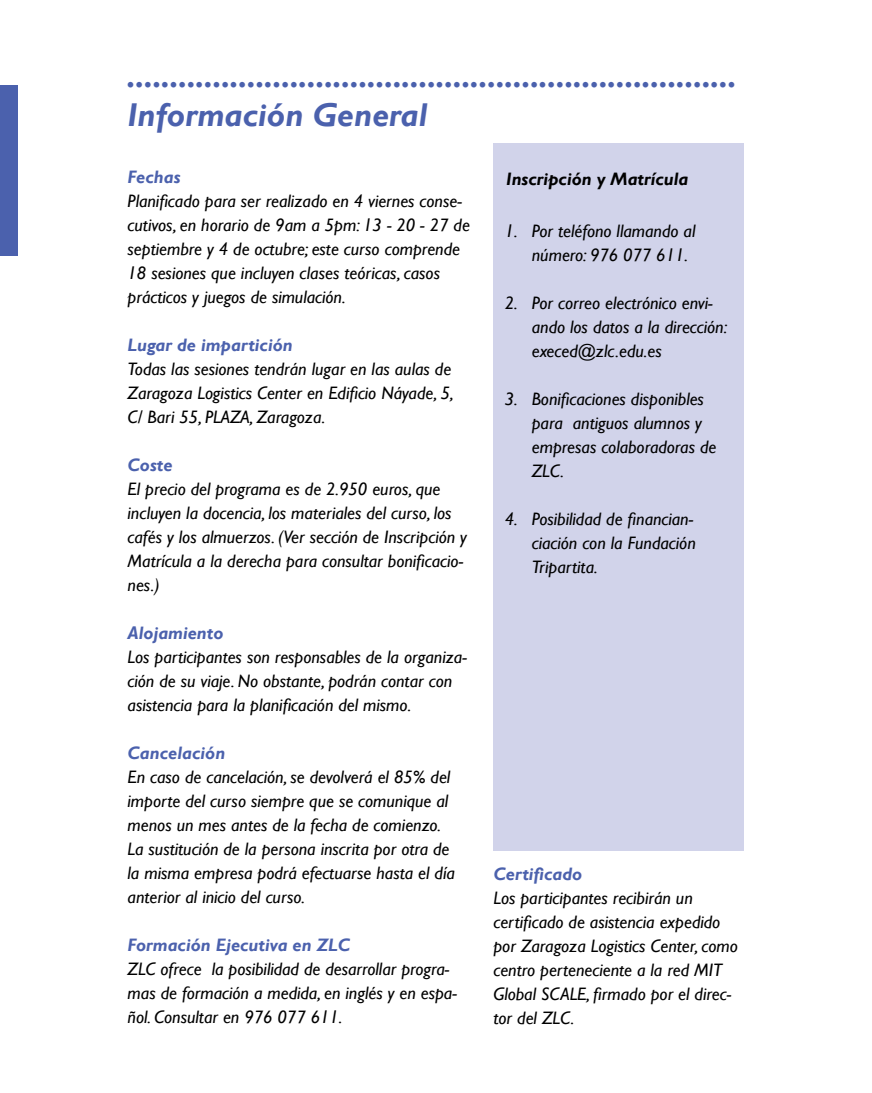
<style>
.page{position:relative;width:872px;height:1093px;background:#fff}
.page>*{position:absolute;margin:0;border:0;box-sizing:border-box;transform-origin:0 0}
.t1{font:italic 700 33px/39.6px "Gill Sans";color:#4b61ad}
.t2{font:italic 18px/24px "Gill Sans";color:#000}
.t3{font:italic 700 18px "Gill Sans";color:#4b61ad}
.t4{font:italic 700 18px "Gill Sans";color:#000}
.s1{font-weight:700;color:#4b61ad}
</style>
<div class="page">
<div style="left:0;top:85px;width:17px;height:170px;background:#4b61ad"></div>
<div style="left:493px;top:143px;width:251px;height:707px;background:#d1d3ea"></div>
<p class="t1" style="left:128px;top:57px;width:611px">.......................................................................<br>Información General</p>
<p class="t2" style="left:128px;top:165px;width:344px"><span class="s1">Fechas<br></span>Planificado para ser realizado en 4 viernes conse&shy;cutivos, en horario de 9am a 5pm: 13 - 20 - 27 de septiembre y 4 de octubre; este curso comprende 18 sesiones que incluyen clases teóricas, casos prácticos y juegos de simulación.</p>
<p class="t3" style="left:128px;top:334px;width:167px">Lugar de impartición</p>
<p class="t2" style="left:128px;top:357px;width:327px">Todas las sesiones tendrán lugar en las aulas de<br>Zaragoza Logistics Center en Edificio Náyade, 5,<br>C/ Bari 55, PLAZA, Zaragoza.</p>
<p class="t3" style="left:128px;top:454px;width:47px">Coste</p>
<p class="t2" style="left:128px;top:477px;width:341px">El precio del programa es de 2.950 euros, que incluyen la docencia, los materiales del curso, los cafés y los almuerzos. (Ver sección de Inscripción y Matrícula a la derecha para consultar bonificacio&shy;nes.)</p>
<p class="t3" style="left:128px;top:622px;width:97px">Alojamiento</p>
<p class="t2" style="left:128px;top:645px;width:341px">Los participantes son responsables de la organiza&shy;ción de su viaje. No obstante, podrán contar con asistencia para la planificación del mismo.</p>
<p class="t3" style="left:128px;top:742px;width:99px">Cancelación</p>
<p class="t2" style="left:128px;top:765px;width:329px">En caso de cancelación, se devolverá el 85% del importe del curso siempre que se comunique al menos un mes antes de la fecha de comienzo.<br>La sustitución de la persona inscrita por otra de la misma empresa podrá efectuarse hasta el día anterior al inicio del curso.</p>
<p class="t3" style="left:128px;top:934px;width:224px">Formación Ejecutiva en ZLC</p>
<p class="t2" style="left:128px;top:957px;width:331px">ZLC ofrece la posibilidad de desarrollar progra&shy;mas de formación a medida, en inglés y en espa&shy;ñol. Consultar en 976 077 611.</p>
<p class="t4" style="left:506px;top:168px;width:184px">Inscripción y Matrícula</p>
<p class="t2" style="left:532px;top:219px;width:165px;text-indent:-27px">1. Por teléfono llamando al número: 976 077 611.</p>
<p class="t2" style="left:532px;top:291px;width:197px;text-indent:-27px">2. Por correo electrónico envi&shy;ando los datos a la dirección: execed@zlc.edu.es</p>
<p class="t2" style="left:532px;top:387px;width:186px;text-indent:-27px">3. Bonificaciones disponibles para antiguos alumnos y empresas colaboradoras de<br>ZLC.</p>
<p class="t2" style="left:532px;top:507px;width:165px;text-indent:-27px">4. Posibilidad de financian&shy;ciación con la Fundación<br>Tripartita.</p>
<p class="t3" style="left:493px;top:863px;width:90px">Certificado</p>
<p class="t2" style="left:493px;top:886px;width:246px">Los participantes recibirán un certificado de asistencia expedido por Zaragoza Logistics Center, como centro perteneciente a la red MIT<br>Global SCALE, firmado por el direc&shy;tor del ZLC.</p>
</div>
